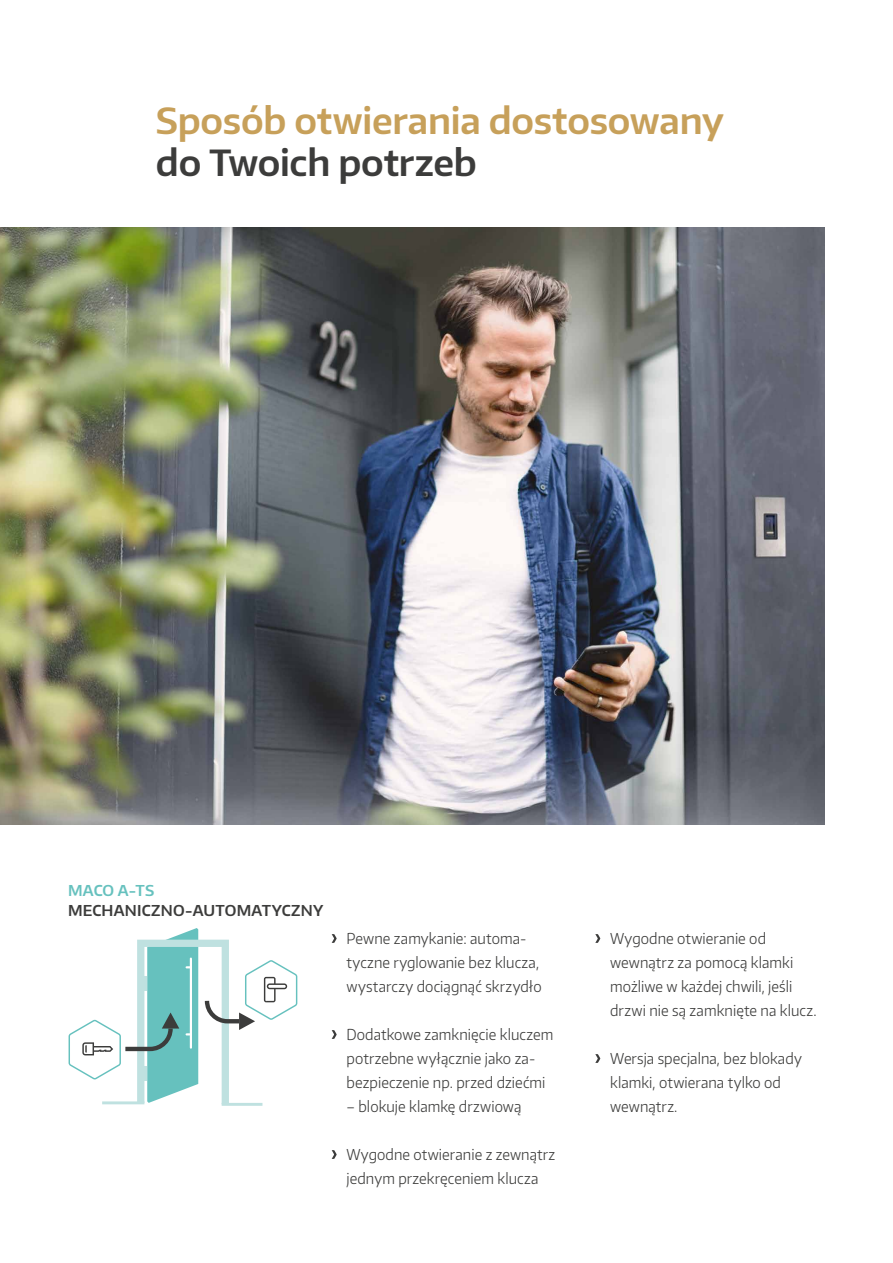
<style>
.page{position:relative;width:893px;height:1263px;background:#fff}
.page>*{position:absolute;margin:0;border:0;box-sizing:border-box;transform-origin:0 0}
.t1{font:600 36px "Encode Sans Normal";letter-spacing:-.005em;color:#c7a05a}
.t2{font:600 36px "Encode Sans Normal";letter-spacing:-.005em;color:#3c3c3b}
.t3{font:300 15px/24px "Encode Sans Normal";letter-spacing:.005em;color:#3c3c3b;scale:.95 1}
.t4{font:600 15px "Encode Sans Normal";letter-spacing:.015em;color:#3c3c3b}
.t5{font:600 15px "Encode Sans Normal";letter-spacing:.01em;color:#66c1be}
</style>
<div class="page">
<img style="left:0;top:227px;width:825px;height:597px">
<hr style="left:222px;top:1103px;width:40px;height:3px;background:#bfe1e0">
<svg style="left:69px;top:928px;width:228px;height:176px"></svg>
<svg style="left:332px;top:934px;width:5px;height:9px"></svg>
<svg style="left:332px;top:1030px;width:5px;height:9px"></svg>
<svg style="left:332px;top:1150px;width:5px;height:9px"></svg>
<svg style="left:595px;top:934px;width:5px;height:9px"></svg>
<svg style="left:595px;top:1054px;width:5px;height:9px"></svg>
<h1 class="t1" style="left:156px;top:97px;width:569px">Sposób otwierania dostosowany</h1>
<h1 class="t2" style="left:156px;top:139px;width:322px">do Twoich potrzeb</h1>
<p class="t5" style="left:68px;top:881px;width:88px">MACO A-TS</p>
<p class="t4" style="left:68px;top:900px;width:257px">MECHANICZNO-AUTOMATYCZNY</p>
<p class="t3" style="left:347px;top:926px;width:207px">Pewne zamykanie: automa&shy;tyczne ryglowanie bez klucza, wystarczy dociągnąć skrzydło</p>
<p class="t3" style="left:347px;top:1022px;width:219px">Dodatkowe zamknięcie kluczem potrzebne wyłącznie jako za&shy;bezpieczenie np. przed dziećmi</p>
<p class="t3" style="left:347px;top:1094px;width:186px">– blokuje klamkę drzwiową</p>
<p class="t3" style="left:347px;top:1142px;width:221px">Wygodne otwieranie z zewnątrz jednym przekręceniem klucza</p>
<p class="t3" style="left:610px;top:926px;width:219px">Wygodne otwieranie od wewnątrz za pomocą klamki możliwe w każdej chwili, jeśli drzwi nie są zamknięte na klucz.</p>
<p class="t3" style="left:610px;top:1046px;width:203px">Wersja specjalna, bez blokady klamki, otwierana tylko od wewnątrz.</p>
</div>
